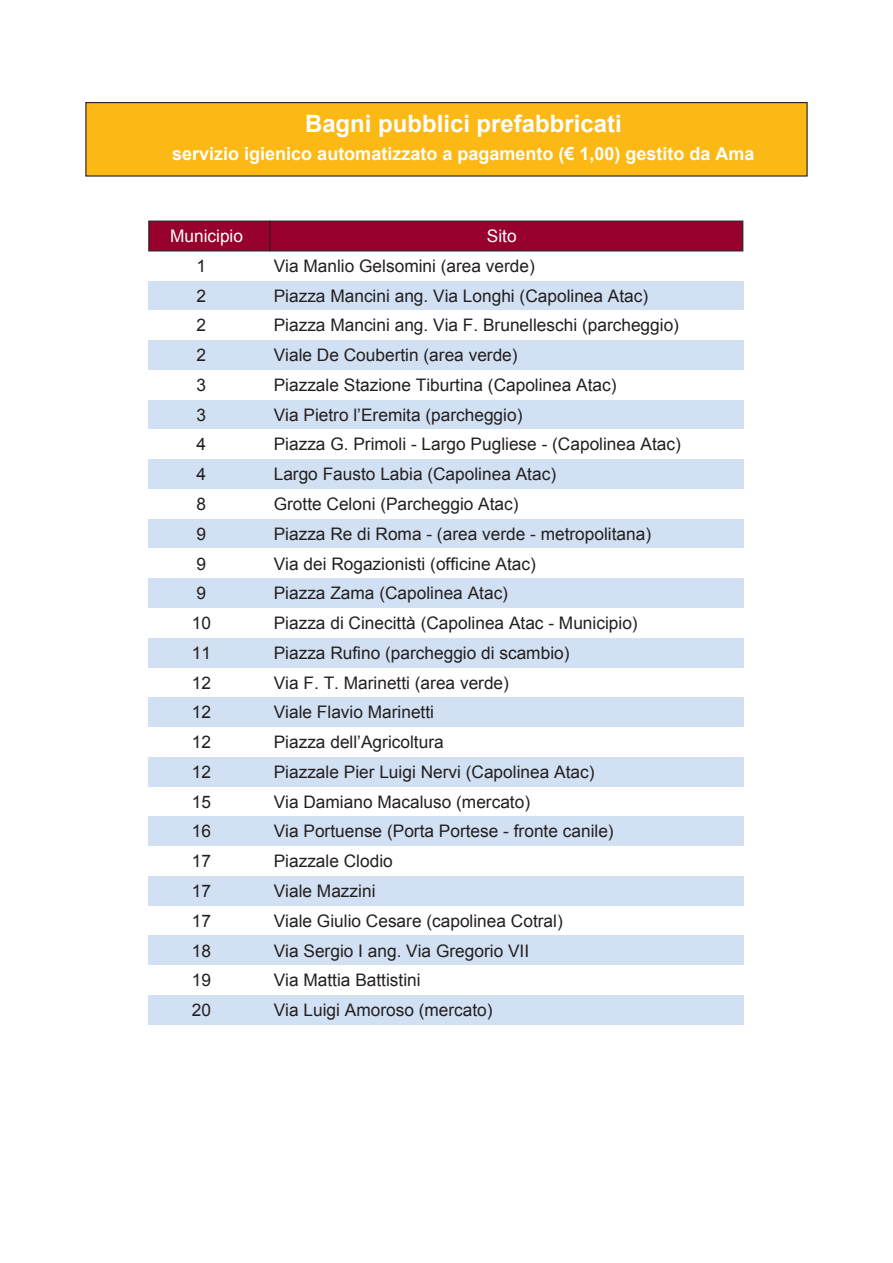
<style>
.page{position:relative;width:893px;height:1263px;background:#fff}
.page>*{position:absolute;margin:0;border:0;box-sizing:border-box;transform-origin:0 0}
.t1{font:700 24px "Arial";color:#fff}
.t2{font:700 18px "Arial";color:#fff}
.t3{font:17.25px "Arial";color:#231f20}
.t4{font:17.25px "Arial";color:#fff}
</style>
<div class="page">
<div style="left:85px;top:102px;width:723px;height:75px;background:#fcb814;border:1px solid #231f20"></div>
<div style="left:149px;top:281px;width:595px;height:29px;background:#d1e0f2"></div>
<div style="left:149px;top:340px;width:595px;height:30px;background:#d1e0f2"></div>
<div style="left:149px;top:400px;width:595px;height:29px;background:#d1e0f2"></div>
<div style="left:149px;top:459px;width:595px;height:30px;background:#d1e0f2"></div>
<div style="left:149px;top:519px;width:595px;height:30px;background:#d1e0f2"></div>
<div style="left:149px;top:578px;width:595px;height:30px;background:#d1e0f2"></div>
<div style="left:149px;top:638px;width:595px;height:30px;background:#d1e0f2"></div>
<div style="left:149px;top:697px;width:595px;height:30px;background:#d1e0f2"></div>
<div style="left:148px;top:221px;width:595px;height:30px;background:#98012d;border:1px solid #231f20"></div>
<hr style="left:269px;top:221px;width:2px;height:30px;background:#231f20">
<div style="left:149px;top:757px;width:595px;height:30px;background:#d1e0f2"></div>
<div style="left:149px;top:816px;width:595px;height:30px;background:#d1e0f2"></div>
<div style="left:149px;top:876px;width:595px;height:30px;background:#d1e0f2"></div>
<div style="left:149px;top:935px;width:595px;height:30px;background:#d1e0f2"></div>
<div style="left:149px;top:995px;width:595px;height:30px;background:#d1e0f2"></div>
<h1 class="t1" style="left:305px;top:107px;width:318px">Bagni pubblici prefabbricati</h1>
<p class="t2" style="left:172px;top:141px;width:584px">servizio igienico automatizzato a pagamento (€ 1,00) gestito da Ama</p>
<p class="t4" style="left:170px;top:225px;width:74px">Municipio</p>
<p class="t4" style="left:487px;top:225px;width:31px">Sito</p>
<p class="t3" style="left:197px;top:255px;width:11px">1</p>
<p class="t3" style="left:274px;top:255px;width:263px">Via Manlio Gelsomini (area verde)</p>
<p class="t3" style="left:197px;top:284px;width:11px">2</p>
<p class="t3" style="left:274px;top:284px;width:376px">Piazza Mancini ang. Via Longhi (Capolinea Atac)</p>
<p class="t3" style="left:197px;top:314px;width:11px">2</p>
<p class="t3" style="left:274px;top:314px;width:407px">Piazza Mancini ang. Via F. Brunelleschi (parcheggio)</p>
<p class="t3" style="left:197px;top:344px;width:11px">2</p>
<p class="t3" style="left:274px;top:344px;width:245px">Viale De Coubertin (area verde)</p>
<p class="t3" style="left:197px;top:374px;width:11px">3</p>
<p class="t3" style="left:274px;top:374px;width:344px">Piazzale Stazione Tiburtina (Capolinea Atac)</p>
<p class="t3" style="left:197px;top:403px;width:11px">3</p>
<p class="t3" style="left:274px;top:403px;width:250px">Via Pietro l’Eremita (parcheggio)</p>
<p class="t3" style="left:197px;top:433px;width:11px">4</p>
<p class="t3" style="left:274px;top:433px;width:409px">Piazza G. Primoli - Largo Pugliese - (Capolinea Atac)</p>
<p class="t3" style="left:197px;top:463px;width:11px">4</p>
<p class="t3" style="left:274px;top:463px;width:284px">Largo Fausto Labia (Capolinea Atac)</p>
<p class="t3" style="left:197px;top:493px;width:11px">8</p>
<p class="t3" style="left:274px;top:493px;width:246px">Grotte Celoni (Parcheggio Atac)</p>
<p class="t3" style="left:197px;top:522px;width:11px">9</p>
<p class="t3" style="left:274px;top:522px;width:379px">Piazza Re di Roma - (area verde - metropolitana)</p>
<p class="t3" style="left:197px;top:552px;width:11px">9</p>
<p class="t3" style="left:274px;top:552px;width:264px">Via dei Rogazionisti (officine Atac)</p>
<p class="t3" style="left:197px;top:582px;width:11px">9</p>
<p class="t3" style="left:274px;top:582px;width:236px">Piazza Zama (Capolinea Atac)</p>
<p class="t3" style="left:192px;top:612px;width:21px">10</p>
<p class="t3" style="left:274px;top:612px;width:365px">Piazza di Cinecittà (Capolinea Atac - Municipio)</p>
<p class="t3" style="left:192px;top:641px;width:21px">11</p>
<p class="t3" style="left:274px;top:641px;width:297px">Piazza Rufino (parcheggio di scambio)</p>
<p class="t3" style="left:192px;top:671px;width:21px">12</p>
<p class="t3" style="left:274px;top:671px;width:237px">Via F. T. Marinetti (area verde)</p>
<p class="t3" style="left:192px;top:701px;width:21px">12</p>
<p class="t3" style="left:274px;top:701px;width:162px">Viale Flavio Marinetti</p>
<p class="t3" style="left:192px;top:731px;width:21px">12</p>
<p class="t3" style="left:274px;top:731px;width:171px">Piazza dell’Agricoltura</p>
<p class="t3" style="left:192px;top:760px;width:21px">12</p>
<p class="t3" style="left:274px;top:760px;width:322px">Piazzale Pier Luigi Nervi (Capolinea Atac)</p>
<p class="t3" style="left:192px;top:790px;width:21px">15</p>
<p class="t3" style="left:274px;top:790px;width:258px">Via Damiano Macaluso (mercato)</p>
<p class="t3" style="left:192px;top:820px;width:21px">16</p>
<p class="t3" style="left:274px;top:820px;width:341px">Via Portuense (Porta Portese - fronte canile)</p>
<p class="t3" style="left:192px;top:850px;width:21px">17</p>
<p class="t3" style="left:274px;top:850px;width:121px">Piazzale Clodio</p>
<p class="t3" style="left:192px;top:880px;width:21px">17</p>
<p class="t3" style="left:274px;top:880px;width:103px">Viale Mazzini</p>
<p class="t3" style="left:192px;top:909px;width:21px">17</p>
<p class="t3" style="left:274px;top:909px;width:291px">Viale Giulio Cesare (capolinea Cotral)</p>
<p class="t3" style="left:192px;top:939px;width:21px">18</p>
<p class="t3" style="left:274px;top:939px;width:257px">Via Sergio I ang. Via Gregorio VII</p>
<p class="t3" style="left:192px;top:969px;width:21px">19</p>
<p class="t3" style="left:274px;top:969px;width:148px">Via Mattia Battistini</p>
<p class="t3" style="left:192px;top:999px;width:21px">20</p>
<p class="t3" style="left:274px;top:999px;width:220px">Via Luigi Amoroso (mercato)</p>
</div>
